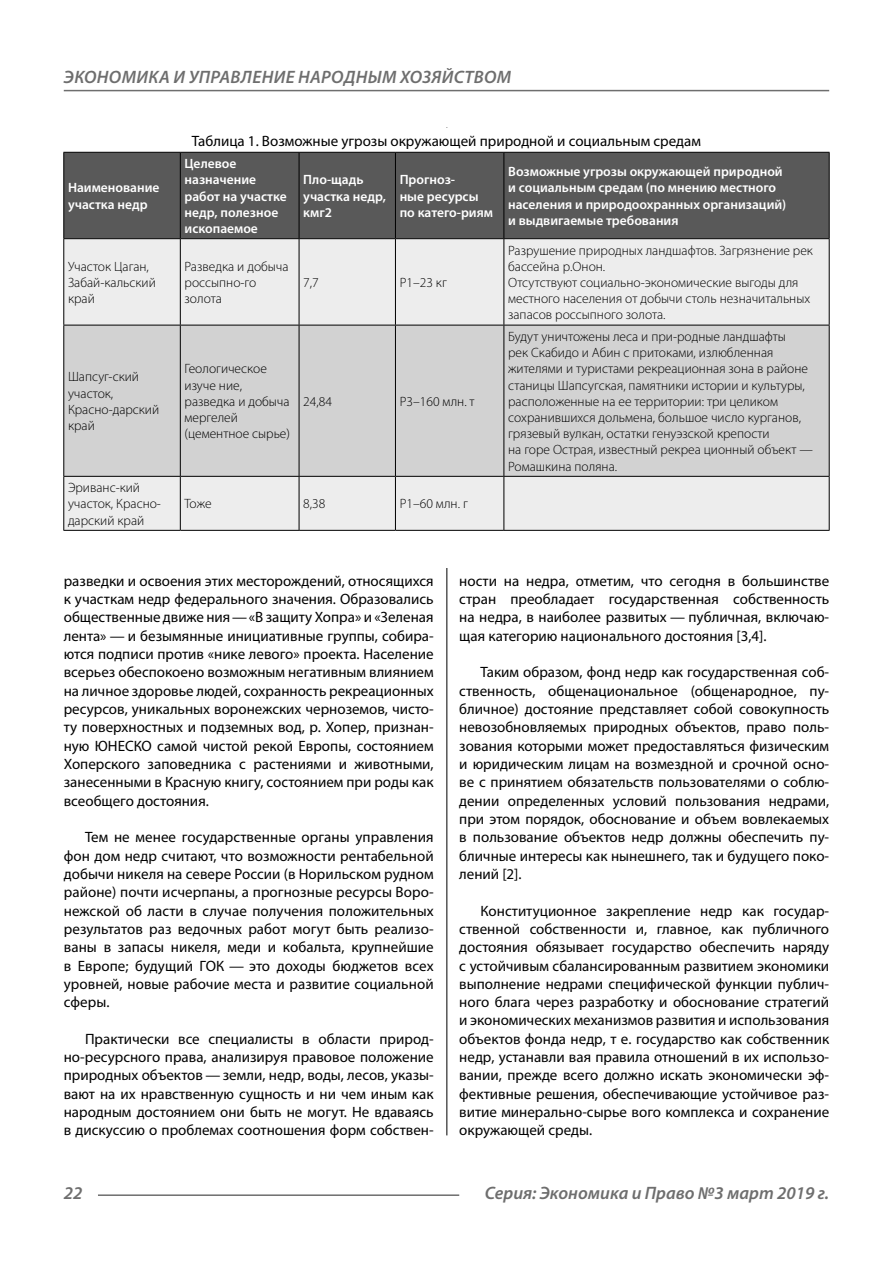
<style>
.page{position:relative;width:893px;height:1263px;background:#fff}
.page>*{position:absolute;margin:0;border:0;box-sizing:border-box;transform-origin:0 0}
.t1{font:italic 600 18px "Myriad Pro";color:#6e6e6e}
.Normal{font:15px/18.3px "Myriad Pro";color:#000;text-align:justify}
.podpis{font:15px "Myriad Pro";color:#000}
.Tab_content{font:300 13.5px/16.2px "Myriad Pro";color:#000}
.Tab_header{font:600 13.5px/16.2px "Myriad Pro";color:#fff}
</style>
<div class="page">
<hr style="left:446px;top:128px;width:1px;height:1007px;background:#000">
<div style="left:64px;top:128px;width:765px;height:439px;background:#fff"></div>
<div style="left:64px;top:153px;width:765px;height:85px;background:#595959"></div>
<div style="left:64px;top:239px;width:765px;height:291px;background:#ededed"></div>
<div style="left:64px;top:326px;width:765px;height:150px;background:#d2d2d2"></div>
<hr style="left:180px;top:153px;width:1px;height:85px;background:#000">
<hr style="left:299px;top:153px;width:1px;height:85px;background:#000">
<hr style="left:395px;top:153px;width:1px;height:85px;background:#000">
<hr style="left:503px;top:153px;width:1px;height:85px;background:#000">
<hr style="left:63px;top:239px;width:1px;height:86px;background:#000">
<hr style="left:180px;top:239px;width:1px;height:86px;background:#000">
<hr style="left:299px;top:239px;width:1px;height:86px;background:#000">
<hr style="left:395px;top:239px;width:1px;height:86px;background:#000">
<hr style="left:503px;top:239px;width:1px;height:86px;background:#000">
<hr style="left:829px;top:239px;width:1px;height:86px;background:#000">
<hr style="left:63px;top:325px;width:117px;height:1px;background:#000">
<hr style="left:63px;top:325px;width:1px;height:151px;background:#000">
<hr style="left:180px;top:325px;width:119px;height:1px;background:#000">
<hr style="left:180px;top:325px;width:1px;height:151px;background:#000">
<hr style="left:299px;top:325px;width:96px;height:1px;background:#000">
<hr style="left:299px;top:325px;width:1px;height:151px;background:#000">
<hr style="left:395px;top:325px;width:109px;height:1px;background:#000">
<hr style="left:395px;top:325px;width:1px;height:151px;background:#000">
<hr style="left:504px;top:325px;width:326px;height:1px;background:#000">
<hr style="left:503px;top:325px;width:1px;height:151px;background:#000">
<hr style="left:829px;top:325px;width:1px;height:151px;background:#000">
<hr style="left:63px;top:476px;width:117px;height:1px;background:#000">
<hr style="left:63px;top:477px;width:1px;height:53px;background:#000">
<hr style="left:180px;top:476px;width:119px;height:1px;background:#000">
<hr style="left:180px;top:477px;width:1px;height:53px;background:#000">
<hr style="left:299px;top:476px;width:96px;height:1px;background:#000">
<hr style="left:299px;top:477px;width:1px;height:53px;background:#000">
<hr style="left:395px;top:476px;width:109px;height:1px;background:#000">
<hr style="left:395px;top:477px;width:1px;height:53px;background:#000">
<hr style="left:504px;top:476px;width:326px;height:1px;background:#000">
<hr style="left:503px;top:477px;width:1px;height:53px;background:#000">
<hr style="left:829px;top:477px;width:1px;height:53px;background:#000">
<hr style="left:63px;top:530px;width:117px;height:1px;background:#000">
<hr style="left:180px;top:530px;width:119px;height:1px;background:#000">
<hr style="left:299px;top:530px;width:96px;height:1px;background:#000">
<hr style="left:395px;top:530px;width:109px;height:1px;background:#000">
<hr style="left:504px;top:530px;width:326px;height:1px;background:#000">
<hr style="left:63px;top:152px;width:117px;height:1px;background:#000">
<hr style="left:63px;top:153px;width:1px;height:85px;background:#000">
<hr style="left:180px;top:152px;width:119px;height:1px;background:#000">
<hr style="left:299px;top:152px;width:96px;height:1px;background:#000">
<hr style="left:395px;top:152px;width:109px;height:1px;background:#000">
<hr style="left:504px;top:152px;width:326px;height:1px;background:#000">
<hr style="left:829px;top:153px;width:1px;height:85px;background:#000">
<hr style="left:63px;top:238px;width:117px;height:1px;background:#000">
<hr style="left:180px;top:238px;width:119px;height:1px;background:#000">
<hr style="left:299px;top:238px;width:96px;height:1px;background:#000">
<hr style="left:395px;top:238px;width:109px;height:1px;background:#000">
<hr style="left:504px;top:238px;width:326px;height:1px;background:#000">
<hr style="left:98px;top:1194px;width:361px;height:2px;background:#6e6e6e">
<hr style="left:64px;top:90px;width:765px;height:1px;background:#6e6e6e">
<p class="t1" style="left:64px;top:66px;width:24px">Экономика</p>
<p class="t1" style="left:174px;top:66px;width:37px">и управление</p>
<p class="t1" style="left:298px;top:66px;width:13px">народн</p>
<p class="t1" style="left:368px;top:66px;width:120px">ым хозяйством</p>
<p class="Tab_header" style="left:68px;top:179px;width:93px">Наименование участка недр</p>
<p class="podpis" style="left:192px;top:132px;width:511px">Таблица 1. Возможные угрозы окружающей природной и социальным средам</p>
<p class="Tab_header" style="left:185px;top:155px;width:104px">Целевое назначение работ на участке недр, полезное ископаемое</p>
<p class="Tab_header" style="left:303px;top:171px;width:84px">Пло-щадь участка недр, кмг2</p>
<p class="Tab_header" style="left:400px;top:171px;width:95px">Прогноз-<br>ные ресурсы по катего-риям</p>
<p class="Tab_header" style="left:508px;top:163px;width:280px">Возможные угрозы окружающей природной и социальным средам (по мнению местного населения и природоохранных организаций) и выдвигаемые требования</p>
<p class="Tab_content" style="left:68px;top:258px;width:89px">Участок Цаган,<br>Забай-кальский край</p>
<p class="Tab_content" style="left:185px;top:258px;width:105px">Разведка и добыча россыпно-го золота</p>
<p class="Tab_content" style="left:303px;top:274px;width:17px">7,7</p>
<p class="Tab_content" style="left:400px;top:274px;width:49px">Р1–23 кг</p>
<p class="Tab_content" style="left:68px;top:369px;width:72px">Шапсуг-ский участок,</p>
<p class="Tab_content" style="left:68px;top:401px;width:93px">Красно-дарский край</p>
<p class="Tab_content" style="left:185px;top:361px;width:107px">Геологическое изуче ние, разведка и добыча мергелей (цементное сырье)</p>
<p class="Tab_content" style="left:303px;top:393px;width:30px">24,84</p>
<p class="Tab_content" style="left:400px;top:393px;width:77px">Р3–160 млн. т</p>
<p class="Tab_content" style="left:68px;top:479px;width:94px">Эриванс-кий участок, Красно&shy;дарский край</p>
<p class="Tab_content" style="left:185px;top:496px;width:29px">Тоже</p>
<p class="Tab_content" style="left:303px;top:496px;width:24px">8,38</p>
<p class="Tab_content" style="left:400px;top:496px;width:70px">P1–60 млн. г</p>
<p class="Tab_content" style="left:508px;top:242px;width:306px">Разрушение природных ландшафтов. Загрязнение рек бассейна р.Онон.</p>
<p class="Tab_content" style="left:508px;top:274px;width:304px">Отсутствуют социально-экономические выгоды для местного населения от добычи столь незначитальных запасов россыпного золота.</p>
<p class="Tab_content" style="left:508px;top:328px;width:306px">Будут уничтожены леса и при-родные ландшафты<br>рек Скабидо и Абин с притоками, излюбленная жителями и туристами рекреационная зона в районе станицы Шапсугская, памятники истории и культуры, расположенные на ее территории: три целиком сохранившихся дольмена, большое число курганов, грязевый вулкан, остатки генуэзской крепости<br>на горе Острая, известный рекреа ционный объект — Ромашкина поляна.</p>
<p class="Normal" style="left:64px;top:571px;width:371px">разведки и освоения этих месторождений, относящихся к участкам недр федерального значения. Образовались общественные движе ния—«В защиту Хопра» и «Зеленая лента» — и безымянные инициативные группы, собира&shy;ются подписи против «нике левого» проекта. Население всерьез обеспокоено возможным негативным влиянием на личное здоровье людей, сохранность рекреационных ресурсов, уникальных воронежских черноземов, чисто&shy;ту поверхностных и подземных вод, р. Хопер, признан&shy;ную ЮНЕСКО самой чистой рекой Европы, состоянием Хоперского заповедника с растениями и животными, занесенными в Красную книгу, состоянием при роды как всеобщего достояния.</p>
<p class="Normal" style="left:64px;top:828px;width:371px;text-indent:21px">Тем не менее государственные органы управления фон дом недр считают, что возможности рентабельной добычи никеля на севере России (в Норильском рудном районе) почти исчерпаны, а прогнозные ресурсы Воро&shy;нежской об ласти в случае получения положительных результатов раз ведочных работ могут быть реализо&shy;ваны в запасы никеля, меди и кобальта, крупнейшие в Европе; будущий ГОК — это доходы бюджетов всех уровней, новые рабочие места и развитие социальной сферы.</p>
<p class="Normal" style="left:64px;top:1029px;width:371px;text-indent:21px">Практически все специалисты в области природ&shy;но-ресурсного права, анализируя правовое положение природных объектов — земли, недр, воды, лесов, указы&shy;вают на их нравственную сущность и ни чем иным как народным достоянием они быть не могут. Не вдаваясь в дискуссию о проблемах соотношения форм собствен-</p>
<p class="Normal" style="left:459px;top:571px;width:371px">ности на недра, отметим, что сегодня в большинстве стран преобладает государственная собственность на недра, в наиболее развитых — публичная, включаю&shy;щая категорию национального достояния [3,4].</p>
<p class="Normal" style="left:459px;top:663px;width:371px;text-indent:21px">Таким образом, фонд недр как государственная соб&shy;ственность, общенациональное (общенародное, пу&shy;бличное) достояние представляет собой совокупность невозобновляемых природных объектов, право поль&shy;зования которыми может предоставляться физическим и юридическим лицам на возмездной и срочной осно&shy;ве с принятием обязательств пользователями о соблю&shy;дении определенных условий пользования недрами, при этом порядок, обоснование и объем вовлекаемых в пользование объектов недр должны обеспечить пу&shy;бличные интересы как нынешнего, так и будущего поко&shy;лений [2].</p>
<p class="Normal" style="left:459px;top:901px;width:371px;text-indent:21px">Конституционное закрепление недр как государ&shy;ственной собственности и, главное, как публичного достояния обязывает государство обеспечить наряду с устойчивым сбалансированным развитием экономики выполнение недрами специфической функции публич&shy;ного блага через разработку и обоснование стратегий и экономических механизмов развития и использования объектов фонда недр, т е. государство как собственник недр, устанавли вая правила отношений в их использо&shy;вании, прежде всего должно искать экономически эф&shy;фективные решения, обеспечивающие устойчивое раз&shy;витие минерально-сырье вого комплекса и сохранение окружающей среды.</p>
<p class="t1" style="left:64px;top:1182px;width:20px">22</p>
<p class="t1" style="left:485px;top:1182px;width:346px">Серия: Экономика и Право №3 март 2019 г.</p>
</div>
